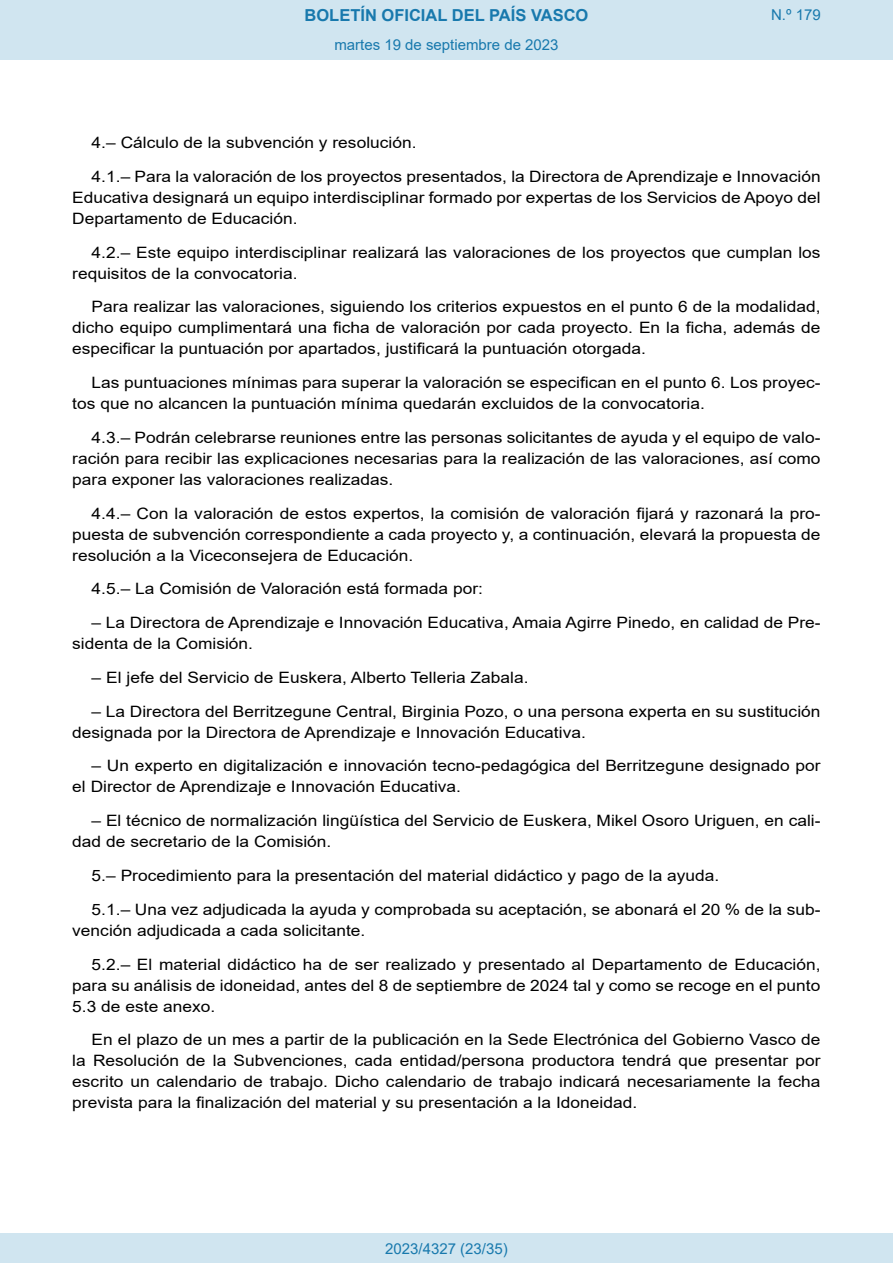
<style>
.page{position:relative;width:893px;height:1263px;background:#fff}
.page>*{position:absolute;margin:0;border:0;box-sizing:border-box;transform-origin:0 0}
.t1{font:700 16.5px "Arial";color:#1879ad}
.BOPVDetalle{font:15.6px/21px "Arial";color:#000;scale:1.11 1}
.Paginacion_Centro{font:15px "Arial";color:#1879ad}
</style>
<div class="page">
<div style="left:0;top:0;width:893px;height:60px;background:#d0e5f0"></div>
<div style="left:0;top:1233px;width:893px;height:30px;background:#d0e5f0"></div>
<p class="t1" style="left:305px;top:3px;width:285px">BOLETÍN OFICIAL DEL PAÍS VASCO</p>
<p class="Paginacion_Centro" style="left:334px;top:35px;width:226px">martes 19 de septiembre de 2023</p>
<p class="Paginacion_Centro" style="left:771px;top:5px;width:51px">N.º 179</p>
<p class="BOPVDetalle" style="left:92px;top:132px;width:294px">4.– Cálculo de la subvención y resolución.</p>
<p class="BOPVDetalle" style="left:72px;top:166px;width:676px;text-align:justify;text-indent:19px">4.1.– Para la valoración de los proyectos presentados, la Directora de Aprendizaje e Innovación Educativa designará un equipo interdisciplinar formado por expertas de los Servicios de Apoyo del Departamento de Educación.</p>
<p class="BOPVDetalle" style="left:72px;top:242px;width:676px;text-indent:19px">4.2.– Este equipo interdisciplinar realizará las valoraciones de los proyectos que cumplan los requisitos de la convocatoria.</p>
<p class="BOPVDetalle" style="left:72px;top:296px;width:676px;text-align:justify;text-indent:19px">Para realizar las valoraciones, siguiendo los criterios expuestos en el punto 6 de la modalidad, dicho equipo cumplimentará una ficha de valoración por cada proyecto. En la ficha, además de especificar la puntuación por apartados, justificará la puntuación otorgada.</p>
<p class="BOPVDetalle" style="left:72px;top:372px;width:676px;text-indent:19px">Las puntuaciones mínimas para superar la valoración se especifican en el punto 6. Los proyec&shy;tos que no alcancen la puntuación mínima quedarán excluidos de la convocatoria.</p>
<p class="BOPVDetalle" style="left:72px;top:427px;width:676px;text-align:justify;text-indent:19px">4.3.– Podrán celebrarse reuniones entre las personas solicitantes de ayuda y el equipo de valo&shy;ración para recibir las explicaciones necesarias para la realización de las valoraciones, así como para exponer las valoraciones realizadas.</p>
<p class="BOPVDetalle" style="left:72px;top:503px;width:676px;text-align:justify;text-indent:19px">4.4.– Con la valoración de estos expertos, la comisión de valoración fijará y razonará la pro&shy;puesta de subvención correspondiente a cada proyecto y, a continuación, elevará la propuesta de resolución a la Viceconsejera de Educación.</p>
<p class="BOPVDetalle" style="left:92px;top:578px;width:354px">4.5.– La Comisión de Valoración está formada por:</p>
<p class="BOPVDetalle" style="left:72px;top:612px;width:676px;text-indent:19px">– La Directora de Aprendizaje e Innovación Educativa, Amaia Agirre Pinedo, en calidad de Pre&shy;sidenta de la Comisión.</p>
<p class="BOPVDetalle" style="left:92px;top:667px;width:395px">– El jefe del Servicio de Euskera, Alberto Telleria Zabala.</p>
<p class="BOPVDetalle" style="left:72px;top:701px;width:676px;text-indent:19px">– La Directora del Berritzegune Central, Birginia Pozo, o una persona experta en su sustitución designada por la Directora de Aprendizaje e Innovación Educativa.</p>
<p class="BOPVDetalle" style="left:72px;top:755px;width:676px;text-indent:19px">– Un experto en digitalización e innovación tecno-pedagógica del Berritzegune designado por el Director de Aprendizaje e Innovación Educativa.</p>
<p class="BOPVDetalle" style="left:72px;top:810px;width:676px;text-indent:19px">– El técnico de normalización lingüística del Servicio de Euskera, Mikel Osoro Uriguen, en cali&shy;dad de secretario de la Comisión.</p>
<p class="BOPVDetalle" style="left:92px;top:865px;width:567px">5.– Procedimiento para la presentación del material didáctico y pago de la ayuda.</p>
<p class="BOPVDetalle" style="left:72px;top:899px;width:676px;text-indent:19px">5.1.– Una vez adjudicada la ayuda y comprobada su aceptación, se abonará el 20 % de la sub&shy;vención adjudicada a cada solicitante.</p>
<p class="BOPVDetalle" style="left:72px;top:953px;width:676px;text-align:justify;text-indent:19px">5.2.– El material didáctico ha de ser realizado y presentado al Departamento de Educación, para su análisis de idoneidad, antes del 8 de septiembre de 2024 tal y como se recoge en el punto 5.3 de este anexo.</p>
<p class="BOPVDetalle" style="left:72px;top:1029px;width:676px;text-align:justify;text-indent:19px">En el plazo de un mes a partir de la publicación en la Sede Electrónica del Gobierno Vasco de la Resolución de la Subvenciones, cada entidad/persona productora tendrá que presentar por escrito un calendario de trabajo. Dicho calendario de trabajo indicará necesariamente la fecha prevista para la finalización del material y su presentación a la Idoneidad.</p>
<p class="Paginacion_Centro" style="left:385px;top:1238px;width:124px">2023/4327 (23/35)</p>
</div>
